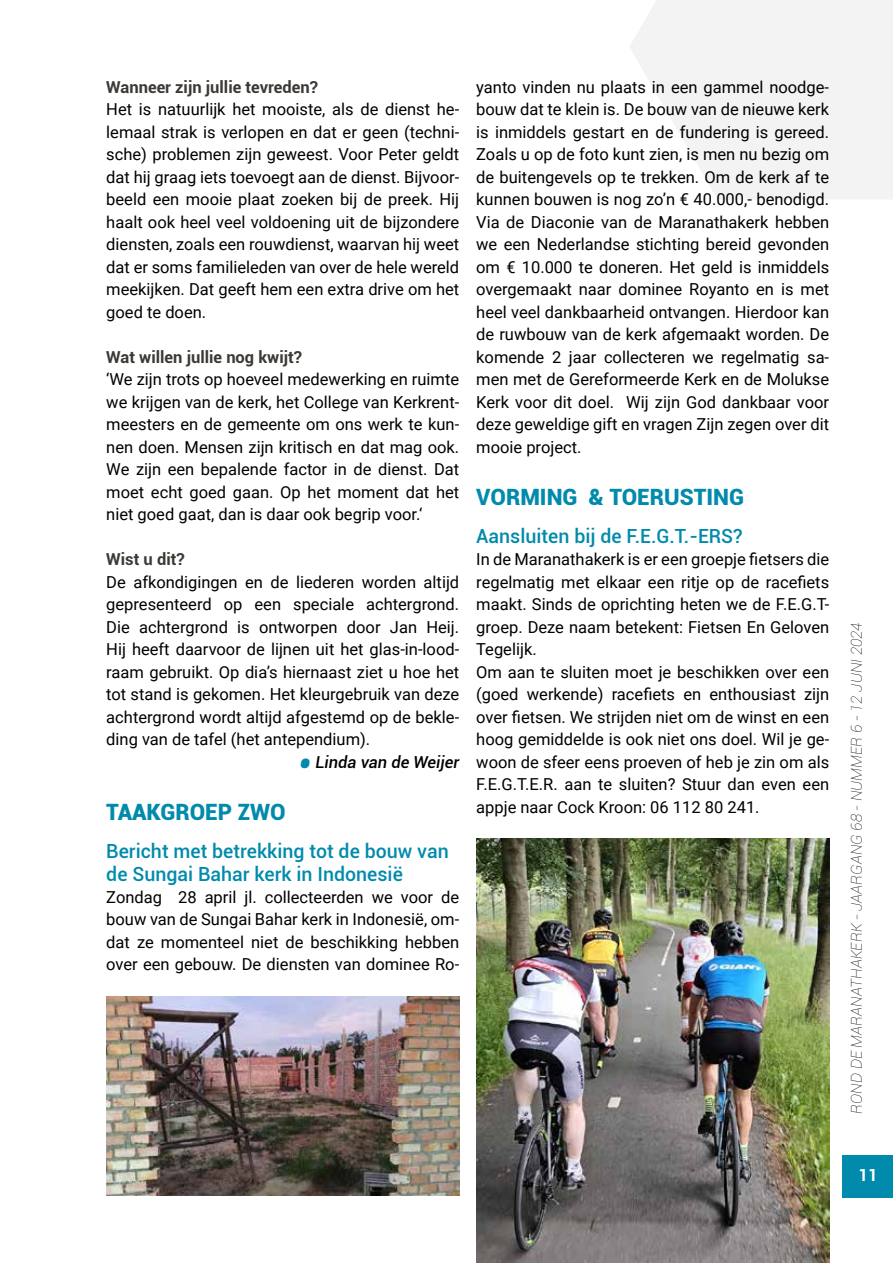
<style>
.page{position:relative;width:893px;height:1263px;background:#fff}
.page>*{position:absolute;margin:0;border:0;box-sizing:border-box;transform-origin:0 0}
.t1{font:900 22.5px "Roboto";color:#008aab}
.t2{font:500 19.5px/23.4px "Roboto";color:#008aab}
.t3{font:16.5px/22.5px "Roboto";color:#000;text-align:justify}
.t4{font:700 16.5px "Roboto";color:#3c3935}
.t5{font:italic 500 16.5px "Roboto";color:#000}
.t6{font:700 16.5px "Roboto";color:#fff}
.t7{font:italic 100 15px "Roboto";color:#000}
.s1{font-size:39px;color:#008aab}
</style>
<div class="page">
<svg style="left:630px;top:0;width:263px;height:199px;fill:#f3f3f3"></svg>
<img style="left:106px;top:996px;width:353px;height:199px">
<img style="left:476px;top:838px;width:353px;height:425px">
<div style="left:842px;top:1156px;width:51px;height:42px;background:#008aab"></div>
<p class="t4" style="left:106px;top:75px;width:213px">Wanneer zijn jullie tevreden?</p>
<p class="t3" style="left:106px;top:97px;width:354px">Het is natuurlijk het mooiste, als de dienst he&shy;lemaal strak is verlopen en dat er geen (techni&shy;sche) problemen zijn geweest. Voor Peter geldt dat hij graag iets toevoegt aan de dienst. Bijvoor&shy;beeld een mooie plaat zoeken bij de preek. Hij haalt ook heel veel voldoening uit de bijzondere diensten, zoals een rouwdienst, waarvan hij weet dat er soms familieleden van over de hele wereld meekijken. Dat geeft hem een extra drive om het goed te doen.</p>
<p class="t4" style="left:106px;top:345px;width:197px">Wat willen jullie nog kwijt?</p>
<p class="t3" style="left:106px;top:367px;width:354px">‘We zijn trots op hoeveel medewerking en ruimte we krijgen van de kerk, het College van Kerkrent&shy;meesters en de gemeente om ons werk te kun&shy;nen doen. Mensen zijn kritisch en dat mag ook.<br>We zijn een bepalende factor in de dienst. Dat moet echt goed gaan. Op het moment dat het niet goed gaat, dan is daar ook begrip voor.‘</p>
<p class="t4" style="left:106px;top:548px;width:80px">Wist u dit?</p>
<p class="t3" style="left:106px;top:570px;width:354px">De afkondigingen en de liederen worden altijd gepresenteerd op een speciale achtergrond.<br>Die achtergrond is ontworpen door Jan Heij.<br>Hij heeft daarvoor de lijnen uit het glas-in-lood&shy;raam gebruikt. Op dia’s hiernaast ziet u hoe het tot stand is gekomen. Het kleurgebruik van deze achtergrond wordt altijd afgestemd op de bekle&shy;ding van de tafel (het antependium).</p>
<p class="t5" style="left:298px;top:750px;width:163px"><span class="s1">•</span> Linda van de Weijer</p>
<h1 class="t1" style="left:106px;top:796px;width:181px">TAAKGROEP ZWO</h1>
<p class="t2" style="left:106px;top:838px;width:344px">Bericht met betrekking tot de bouw van de Sungai Bahar kerk in Indonesië</p>
<p class="t3" style="left:106px;top:885px;width:354px">Zondag 28 april jl. collecteerden we voor de bouw van de Sungai Bahar kerk in Indonesië, om&shy;dat ze momenteel niet de beschikking hebben over een gebouw. De diensten van dominee Ro-</p>
<p class="t3" style="left:476px;top:75px;width:354px">yanto vinden nu plaats in een gammel noodge&shy;bouw dat te klein is. De bouw van de nieuwe kerk is inmiddels gestart en de fundering is gereed.<br>Zoals u op de foto kunt zien, is men nu bezig om de buitengevels op te trekken. Om de kerk af te kunnen bouwen is nog zo’n € 40.000,- benodigd.<br>Via de Diaconie van de Maranathakerk hebben we een Nederlandse stichting bereid gevonden om € 10.000 te doneren. Het geld is inmiddels overgemaakt naar dominee Royanto en is met heel veel dankbaarheid ontvangen. Hierdoor kan de ruwbouw van de kerk afgemaakt worden. De komende 2 jaar collecteren we regelmatig sa&shy;men met de Gereformeerde Kerk en de Molukse Kerk voor dit doel. Wij zijn God dankbaar voor deze geweldige gift en vragen Zijn zegen over dit mooie project.</p>
<h1 class="t1" style="left:476px;top:481px;width:269px">VORMING &amp; TOERUSTING</h1>
<p class="t2" style="left:476px;top:523px;width:268px">Aansluiten bij de F.E.G.T.-ERS?</p>
<p class="t3" style="left:476px;top:547px;width:354px;text-align:left">In de Maranathakerk is er een groepje fietsers die regelmatig met elkaar een ritje op de racefiets maakt. Sinds de oprichting heten we de F.E.G.T&shy;groep. Deze naam betekent: Fietsen En Geloven Tegelijk.<br>Om aan te sluiten moet je beschikken over een (goed werkende) racefiets en enthousiast zijn over fietsen. We strijden niet om de winst en een hoog gemiddelde is ook niet ons doel. Wil je ge&shy;woon de sfeer eens proeven of heb je zin om als F.E.G.T.E.R. aan te sluiten? Stuur dan even een appje naar Cock Kroon: 06 112 80 241.</p>
<p class="t7" style="left:846px;top:1114px;width:493px;rotate:-90deg">ROND DE MARANATHAKERK - JAARGANG 68 - NUMMER 6 - 12 JUNI 2024</p>
<p class="t6" style="left:858px;top:1163px;width:20px">11</p>
</div>
